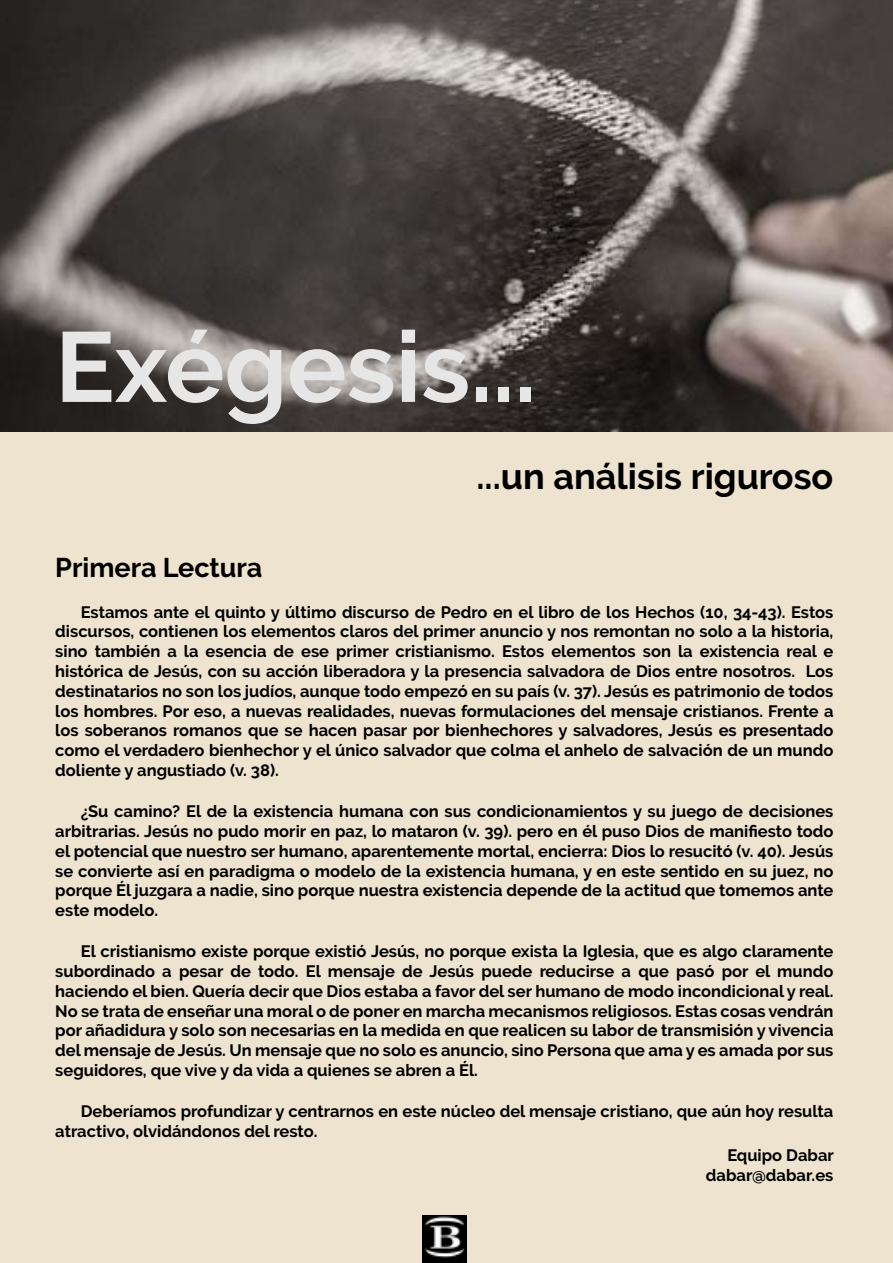
<style>
.page{position:relative;width:893px;height:1263px;background:#fff}
.page>*{position:absolute;margin:0;border:0;box-sizing:border-box;transform-origin:0 0}
.t1{font:700 99px "Raleway";color:#e6e6e6}
.t2{font:700 36px "Raleway";color:#000}
.t3{font:700 27px "Raleway";color:#000}
.t4{font:700 16.5px/19.8px "Raleway";color:#000;text-align:justify}
</style>
<div class="page">
<div style="left:0;top:108px;width:893px;height:1155px;background:#ede3cf"></div>
<img style="left:0;top:0;width:893px;height:432px">
<img style="left:422px;top:1216px;width:44px;height:47px">
<h1 class="t1" style="left:55px;top:310px;width:483px">Exégesis...</h1>
<h2 class="t2" style="left:476px;top:456px;width:358px">...un análisis riguroso</h2>
<h3 class="t3" style="left:55px;top:552px;width:209px">Primera Lectura</h3>
<p class="t4" style="left:55px;top:602px;width:780px;text-indent:26px">Estamos ante el quinto y último discurso de Pedro en el libro de los Hechos (10, 34-43). Estos discursos, contienen los elementos claros del primer anuncio y nos remontan no solo a la historia, sino también a la esencia de ese primer cristianismo. Estos elementos son la existencia real e histórica de Jesús, con su acción liberadora y la presencia salvadora de Dios entre nosotros. Los destinatarios no son los judíos, aunque todo empezó en su país (v. 37). Jesús es patrimonio de todos los hombres. Por eso, a nuevas realidades, nuevas formulaciones del mensaje cristianos. Frente a los soberanos romanos que se hacen pasar por bienhechores y salvadores, Jesús es presentado como el verdadero bienhechor y el único salvador que colma el anhelo de salvación de un mundo doliente y angustiado (v. 38).</p>
<p class="t4" style="left:55px;top:801px;width:780px;text-indent:26px">¿Su camino? El de la existencia humana con sus condicionamientos y su juego de decisiones arbitrarias. Jesús no pudo morir en paz, lo mataron (v. 39). pero en él puso Dios de manifiesto todo el potencial que nuestro ser humano, aparentemente mortal, encierra: Dios lo resucitó (v. 40). Jesús se convierte así en paradigma o modelo de la existencia humana, y en este sentido en su juez, no porque Él juzgara a nadie, sino porque nuestra existencia depende de la actitud que tomemos ante este modelo.</p>
<p class="t4" style="left:55px;top:941px;width:780px;text-indent:26px">El cristianismo existe porque existió Jesús, no porque exista la Iglesia, que es algo claramente subordinado a pesar de todo. El mensaje de Jesús puede reducirse a que pasó por el mundo haciendo el bien. Quería decir que Dios estaba a favor del ser humano de modo incondicional y real.<br>No se trata de enseñar una moral o de poner en marcha mecanismos religiosos. Estas cosas vendrán por añadidura y solo son necesarias en la medida en que realicen su labor de transmisión y vivencia del mensaje de Jesús. Un mensaje que no solo es anuncio, sino Persona que ama y es amada por sus seguidores, que vive y da vida a quienes se abren a Él.</p>
<p class="t4" style="left:55px;top:1101px;width:780px;text-indent:26px">Deberíamos profundizar y centrarnos en este núcleo del mensaje cristiano, que aún hoy resulta atractivo, olvidándonos del resto.</p>
<p class="t4" style="left:706px;top:1145px;width:129px;text-align:right">Equipo Dabar dabar@dabar.es</p>
</div>
